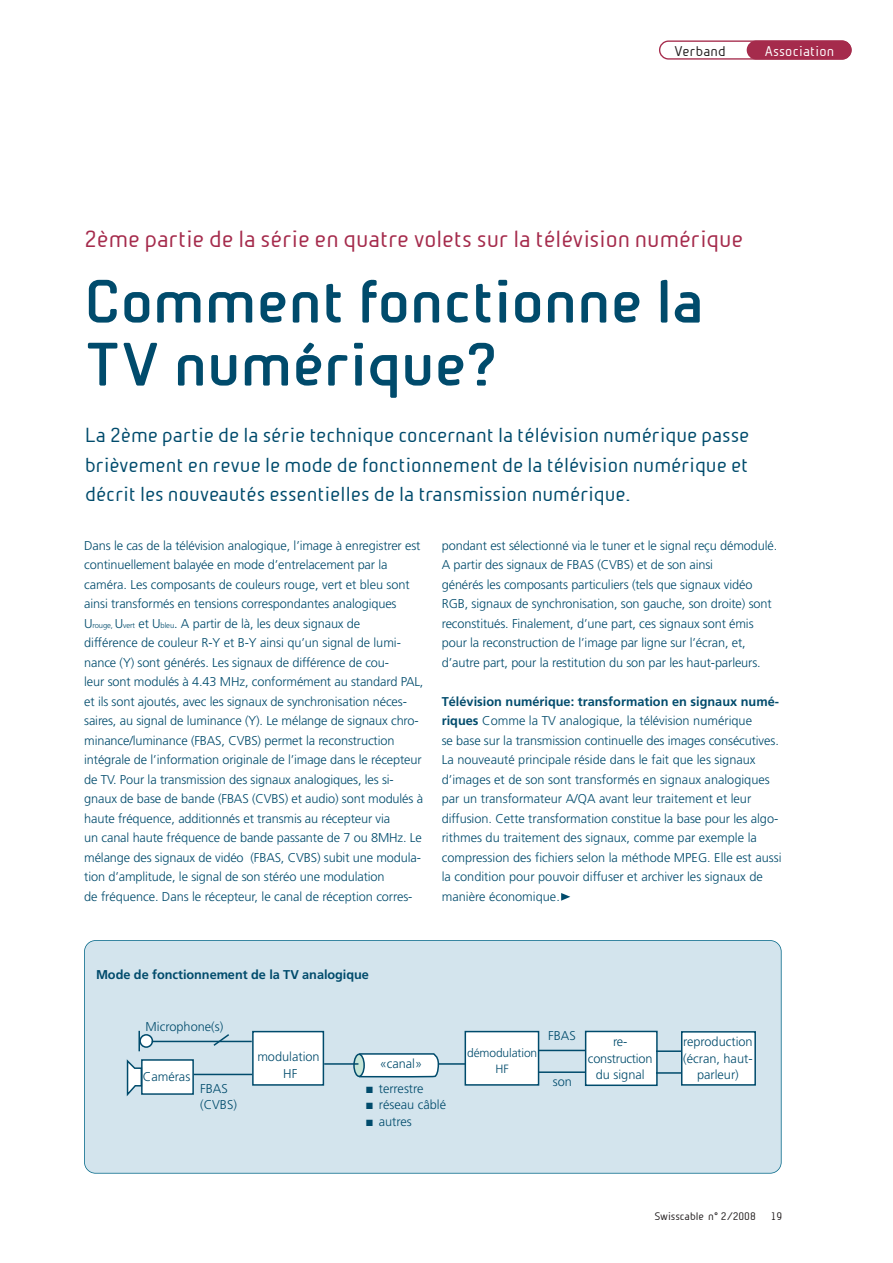
<style>
.page{position:relative;width:893px;height:1263px;background:#fff}
.page>*{position:absolute;margin:0;border:0;box-sizing:border-box;transform-origin:0 0}
.t1{font:700 58.5px/63px "Beta Sans";color:#004b6c}
.t2{font:22.5px "Beta Sans Norm";color:#a52b4c}
.t3{font:19.5px/29.2px "Beta Sans Norm";color:#004b6c;text-align:justify}
.t4{font:13.5px "Beta Sans Norm";letter-spacing:.015em;color:#fff}
.t5{font:13.5px "Beta Sans Norm";letter-spacing:.015em;color:#231f20}
.t6{font:300 12.75px/19.5px "Frutiger";letter-spacing:-.01em;color:#004b6c}
.t7{font:700 12.75px "Frutiger";letter-spacing:-.005em;color:#004b6c}
.t8{font:300 12px/16.5px "Frutiger";letter-spacing:-.01em;color:#004b6c;text-align:center}
.t9{font:10.5px "Beta Sans Norm";letter-spacing:-.005em;color:#231f20}
.s1{font-size:7.65px}
.s2{font-weight:700}
</style>
<div class="page">
<svg style="left:659px;top:40px;width:193px;height:20px"></svg>
<div style="left:747px;top:40px;width:104px;height:20px;background:#a52b4c;border-radius:10px"></div>
<div style="left:84px;top:941px;width:697px;height:232px;background:#d3e4ed;border-radius:11px"></div>
<div style="left:84px;top:940px;width:697px;height:234px;border:2px solid #006687;border-radius:11px"></div>
<div style="left:253px;top:1032px;width:70px;height:53px;background:#fff"></div>
<div style="left:252px;top:1031px;width:72px;height:55px;border:2px solid #004b6c"></div>
<div style="left:465px;top:1032px;width:73px;height:53px;background:#fff"></div>
<div style="left:464px;top:1031px;width:75px;height:55px;border:2px solid #004b6c"></div>
<div style="left:586px;top:1031px;width:71px;height:54px;background:#fff"></div>
<div style="left:585px;top:1031px;width:73px;height:55px;border:2px solid #004b6c"></div>
<div style="left:142px;top:1060px;width:51px;height:34px;background:#fff"></div>
<div style="left:141px;top:1059px;width:53px;height:36px;border:2px solid #004b6c"></div>
<div style="left:682px;top:1032px;width:73px;height:53px;background:#fff"></div>
<div style="left:681px;top:1031px;width:75px;height:55px;border:2px solid #004b6c"></div>
<svg style="left:353px;top:1053px;width:86px;height:25px;background:#d1dfe4"></svg>
<svg style="left:140px;top:1034px;width:13px;height:14px"></svg>
<svg style="left:127px;top:1059px;width:15px;height:37px"></svg>
<hr style="left:152px;top:1041px;width:100px;height:1px;background:#004b6c">
<hr style="left:194px;top:1074px;width:58px;height:1px;background:#004b6c">
<hr style="left:324px;top:1063px;width:34px;height:2px;background:#004b6c">
<hr style="left:438px;top:1063px;width:27px;height:2px;background:#004b6c">
<hr style="left:538px;top:1050px;width:47px;height:1px;background:#004b6c">
<hr style="left:538px;top:1071px;width:48px;height:2px;background:#004b6c">
<hr style="left:656px;top:1050px;width:25px;height:2px;background:#004b6c">
<hr style="left:656px;top:1072px;width:25px;height:2px;background:#004b6c">
<svg style="left:212px;top:1034px;width:19px;height:12px"></svg>
<hr style="left:138px;top:1031px;width:2px;height:20px;background:#004b6c">
<svg style="left:561px;top:893px;width:9px;height:8px"></svg>
<p class="t5" style="left:674px;top:46px;width:53px">Verband</p>
<p class="t4" style="left:764px;top:46px;width:71px">Association</p>
<h2 class="t2" style="left:85px;top:231px;width:660px">2ème partie de la série en quatre volets sur la télévision numérique</h2>
<h1 class="t1" style="left:85px;top:275px;width:620px">Comment fonctionne la<br>TV numérique?</h1>
<h3 class="t3" style="left:85px;top:422px;width:666px">La 2ème partie de la série technique concernant la télévision numérique passe brièvement en revue le mode de fonctionnement de la télévision numérique et décrit les nouveautés essentielles de la transmission numérique.</h3>
<p class="t6" style="left:84px;top:536px;width:341px">Dans le cas de la télévision analogique, l’image à enregistrer est continuellement balayée en mode d’entrelacement par la caméra. Les composants de couleurs rouge, vert et bleu sont ainsi transformés en tensions correspondantes analogiques U<span class="s1">rouge,</span> U<span class="s1">vert</span> et U<span class="s1">bleu</span>. A partir de là, les deux signaux de<br>différence de couleur R-Y et B-Y ainsi qu’un signal de lumi&shy;nance (Y) sont générés. Les signaux de différence de cou-<br>leur sont modulés à 4.43 MHz, conformément au standard PAL, et ils sont ajoutés, avec les signaux de synchronisation néces&shy;saires, au signal de luminance (Y). Le mélange de signaux chro&shy;minance/luminance (FBAS, CVBS) permet la reconstruction intégrale de l’information originale de l’image dans le récepteur de TV. Pour la transmission des signaux analogiques, les si&shy;gnaux de base de bande (FBAS (CVBS) et audio) sont modulés à haute fréquence, additionnés et transmis au récepteur via<br>un canal haute fréquence de bande passante de 7 ou 8MHz. Le mélange des signaux de vidéo (FBAS, CVBS) subit une modula&shy;tion d’amplitude, le signal de son stéréo une modulation<br>de fréquence. Dans le récepteur, le canal de réception corres-</p>
<p class="t6" style="left:442px;top:536px;width:337px">pondant est sélectionné via le tuner et le signal reçu démodulé.<br>A partir des signaux de FBAS (CVBS) et de son ainsi<br>générés les composants particuliers (tels que signaux vidéo RGB, signaux de synchronisation, son gauche, son droite) sont reconstitués. Finalement, d’une part, ces signaux sont émis pour la reconstruction de l’image par ligne sur l’écran, et, d’autre part, pour la restitution du son par les haut-parleurs.</p>
<p class="t6" style="left:442px;top:692px;width:341px"><span class="s2">Télévision numérique: transformation en signaux numé&shy;riques</span> Comme la TV analogique, la télévision numérique<br>se base sur la transmission continuelle des images consécutives.<br>La nouveauté principale réside dans le fait que les signaux d’images et de son sont transformés en signaux analogiques par un transformateur A/QA avant leur traitement et leur diffusion. Cette transformation constitue la base pour les algo&shy;rithmes du traitement des signaux, comme par exemple la compression des fichiers selon la méthode MPEG. Elle est aussi la condition pour pouvoir diffuser et archiver les signaux de manière économique.</p>
<p class="t7" style="left:96px;top:969px;width:274px">Mode de fonctionnement de la TV analogique</p>
<p class="t6" style="left:146px;top:1017px;width:79px">Microphone(s)</p>
<p class="t6" style="left:257px;top:1050px;width:64px;line-height:16.5px;text-align:center">modulation<br>HF</p>
<p class="t6" style="left:380px;top:1055px;width:44px">«canal»</p>
<p class="t6" style="left:366px;top:1080px;width:59px">■ terrestre</p>
<p class="t6" style="left:366px;top:1096px;width:82px">■ réseau câblé</p>
<p class="t6" style="left:366px;top:1113px;width:47px">■ autres</p>
<p class="t6" style="left:143px;top:1068px;width:49px">Caméras</p>
<p class="t6" style="left:200px;top:1081px;width:38px;line-height:16.5px">FBAS (CVBS)</p>
<p class="t8" style="left:467px;top:1045px;width:72px">démodulation<br>HF</p>
<p class="t6" style="left:548px;top:1027px;width:29px">FBAS</p>
<p class="t6" style="left:553px;top:1073px;width:21px">son</p>
<p class="t6" style="left:588px;top:1034px;width:66px;line-height:16.5px;text-align:center">re&shy;construction du signal</p>
<p class="t6" style="left:683px;top:1035px;width:71px;line-height:16.5px;text-align:center">reproduction (écran, haut&shy;parleur)</p>
<p class="t9" style="left:654px;top:1213px;width:103px">Swisscable n° 2/2008</p>
<p class="t9" style="left:771px;top:1213px;width:13px">19</p>
</div>
